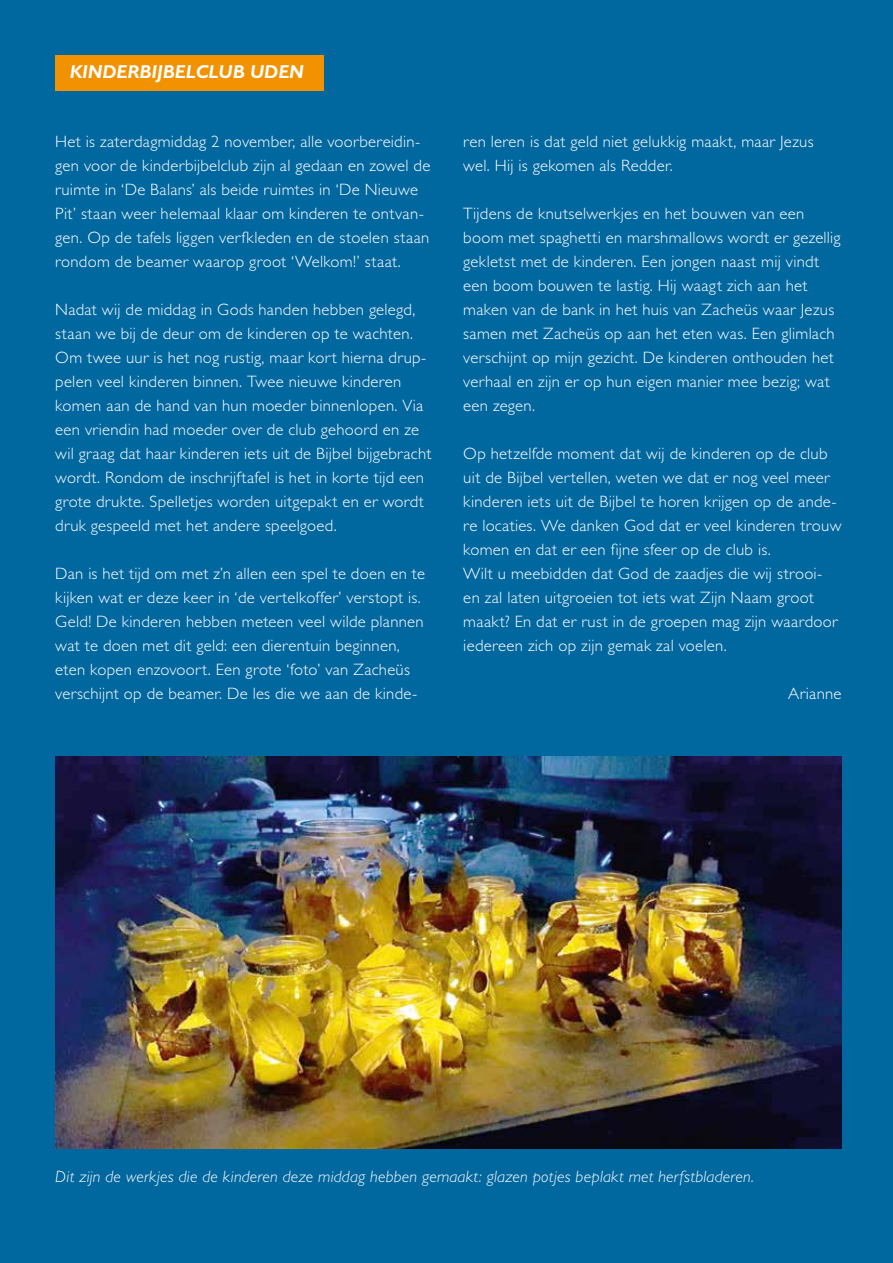
<style>
.page{position:relative;width:893px;height:1263px;background:#00679f}
.page>*{position:absolute;margin:0;border:0;box-sizing:border-box;transform-origin:0 0}
.t1{font:italic 700 18.75px "Gill Sans Std";color:#fff}
.t2{font:300 16.5px/24px "Gill Sans Std";letter-spacing:.02em;color:#fff}
.t3{font:italic 300 16.5px "Gill Sans Std";letter-spacing:.01em;color:#fff}
</style>
<div class="page">
<div style="left:55px;top:55px;width:269px;height:36px;background:#f39200"></div>
<img style="left:55px;top:757px;width:787px;height:391px">
<p class="t1" style="left:70px;top:61px;width:236px">KINDERBIJBELCLUB UDEN</p>
<p class="t2" style="left:55px;top:130px;width:377px">Het is zaterdagmiddag 2 november, alle voorbereidin&shy;gen voor de kinderbijbelclub zijn al gedaan en zowel de ruimte in ‘De Balans’ als beide ruimtes in ‘De Nieuwe Pit’ staan weer helemaal klaar om kinderen te ontvan&shy;gen. Op de tafels liggen verfkleden en de stoelen staan rondom de beamer waarop groot ‘Welkom!’ staat.</p>
<p class="t2" style="left:55px;top:298px;width:378px">Nadat wij de middag in Gods handen hebben gelegd, staan we bij de deur om de kinderen op te wachten.<br>Om twee uur is het nog rustig, maar kort hierna drup&shy;pelen veel kinderen binnen. Twee nieuwe kinderen komen aan de hand van hun moeder binnenlopen. Via een vriendin had moeder over de club gehoord en ze wil graag dat haar kinderen iets uit de Bijbel bijgebracht wordt. Rondom de inschrijftafel is het in korte tijd een grote drukte. Spelletjes worden uitgepakt en er wordt druk gespeeld met het andere speelgoed.</p>
<p class="t2" style="left:55px;top:562px;width:371px">Dan is het tijd om met z’n allen een spel te doen en te kijken wat er deze keer in ‘de vertelkoffer’ verstopt is.<br>Geld! De kinderen hebben meteen veel wilde plannen wat te doen met dit geld: een dierentuin beginnen, eten kopen enzovoort. Een grote ‘foto’ van Zacheüs verschijnt op de beamer. De les die we aan de kinde-</p>
<p class="t2" style="left:463px;top:130px;width:352px">ren leren is dat geld niet gelukkig maakt, maar Jezus wel. Hij is gekomen als Redder.</p>
<p class="t2" style="left:463px;top:202px;width:379px">Tijdens de knutselwerkjes en het bouwen van een boom met spaghetti en marshmallows wordt er gezellig gekletst met de kinderen. Een jongen naast mij vindt een boom bouwen te lastig. Hij waagt zich aan het maken van de bank in het huis van Zacheüs waar Jezus samen met Zacheüs op aan het eten was. Een glimlach verschijnt op mijn gezicht. De kinderen onthouden het verhaal en zijn er op hun eigen manier mee bezig; wat een zegen.</p>
<p class="t2" style="left:463px;top:442px;width:380px">Op hetzelfde moment dat wij de kinderen op de club uit de Bijbel vertellen, weten we dat er nog veel meer kinderen iets uit de Bijbel te horen krijgen op de ande&shy;re locaties. We danken God dat er veel kinderen trouw komen en dat er een fijne sfeer op de club is.<br>Wilt u meebidden dat God de zaadjes die wij strooi&shy;en zal laten uitgroeien tot iets wat Zijn Naam groot maakt? En dat er rust in de groepen mag zijn waardoor iedereen zich op zijn gemak zal voelen.</p>
<p class="t2" style="left:788px;top:682px;width:55px">Arianne</p>
<p class="t3" style="left:55px;top:1167px;width:700px">Dit zijn de werkjes die de kinderen deze middag hebben gemaakt: glazen potjes beplakt met herfstbladeren.</p>
</div>
